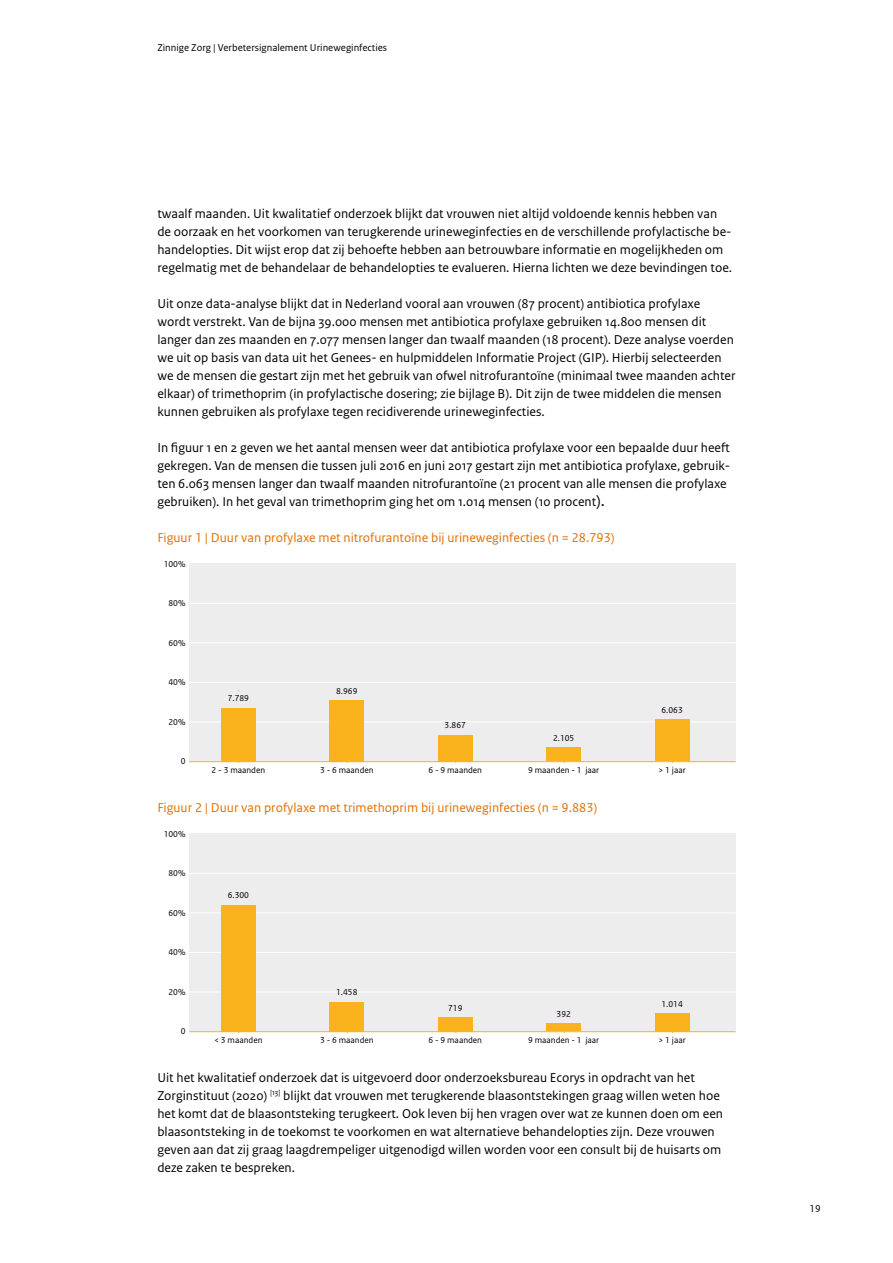
<style>
.page{position:relative;width:893px;height:1263px;background:#fff}
.page>*{position:absolute;margin:0;border:0;box-sizing:border-box;transform-origin:0 0}
.t1{font:13.5px/18px "Rijksoverheid Sans Text";color:#000}
.t2{font:13.5px "Rijksoverheid Sans Text";color:#e17000}
.t3{font:10.5px "Rijksoverheid Sans Text";color:#000}
.t4{font:9px "Rijksoverheid Sans Text";color:#000}
.s1{font-size:16.5px}
</style>
<div class="page">
<div style="left:189px;top:564px;width:547px;height:198px;background:#ededed"></div>
<hr style="left:189px;top:761px;width:547px;height:1px;background:#fab31d">
<hr style="left:186px;top:603px;width:550px;height:1px;background:#fff">
<hr style="left:186px;top:642px;width:550px;height:1px;background:#fff">
<hr style="left:186px;top:682px;width:550px;height:1px;background:#fff">
<hr style="left:186px;top:722px;width:550px;height:1px;background:#fff">
<div style="left:221px;top:708px;width:34px;height:53px;background:#fab31d"></div>
<div style="left:330px;top:700px;width:34px;height:61px;background:#fab31d"></div>
<div style="left:438px;top:735px;width:34px;height:26px;background:#fab31d"></div>
<div style="left:547px;top:747px;width:34px;height:14px;background:#fab31d"></div>
<div style="left:655px;top:720px;width:34px;height:41px;background:#fab31d"></div>
<div style="left:189px;top:834px;width:547px;height:198px;background:#ededed"></div>
<hr style="left:189px;top:1031px;width:547px;height:1px;background:#fab31d">
<hr style="left:186px;top:873px;width:550px;height:1px;background:#fff">
<hr style="left:186px;top:912px;width:550px;height:1px;background:#fff">
<hr style="left:186px;top:952px;width:550px;height:1px;background:#fff">
<hr style="left:186px;top:992px;width:550px;height:1px;background:#fff">
<div style="left:221px;top:905px;width:34px;height:126px;background:#fab31d"></div>
<div style="left:330px;top:1002px;width:34px;height:29px;background:#fab31d"></div>
<div style="left:438px;top:1017px;width:34px;height:14px;background:#fab31d"></div>
<div style="left:547px;top:1023px;width:34px;height:8px;background:#fab31d"></div>
<div style="left:655px;top:1013px;width:34px;height:18px;background:#fab31d"></div>
<p class="t3" style="left:157px;top:42px;width:231px">Zinnige Zorg | Verbetersignalement Urineweginfecties</p>
<p class="t1" style="left:157px;top:205px;width:576px">twaalf maanden. Uit kwalitatief onderzoek blijkt dat vrouwen niet altijd voldoende kennis hebben van de oorzaak en het voorkomen van terugkerende urineweginfecties en de verschillende profylactische be&shy;handelopties. Dit wijst erop dat zij behoefte hebben aan betrouwbare informatie en mogelijkheden om regelmatig met de behandelaar de behandelopties te evalueren. Hierna lichten we deze bevindingen toe.</p>
<p class="t1" style="left:157px;top:295px;width:580px">Uit onze data-analyse blijkt dat in Nederland vooral aan vrouwen (87 procent) antibiotica profylaxe wordt verstrekt. Van de bijna 39.000 mensen met antibiotica profylaxe gebruiken 14.800 mensen dit langer dan zes maanden en 7.077 mensen langer dan twaalf maanden (18 procent). Deze analyse voerden we uit op basis van data uit het Genees- en hulpmiddelen Informatie Project (GIP). Hierbij selecteerden we de mensen die gestart zijn met het gebruik van ofwel nitrofurantoïne (minimaal twee maanden achter elkaar) of trimethoprim (in profylactische dosering; zie bijlage B). Dit zijn de twee middelen die mensen kunnen gebruiken als profylaxe tegen recidiverende urineweginfecties.</p>
<p class="t1" style="left:157px;top:439px;width:574px">In figuur 1 en 2 geven we het aantal mensen weer dat antibiotica profylaxe voor een bepaalde duur heeft gekregen. Van de mensen die tussen juli 2016 en juni 2017 gestart zijn met antibiotica profylaxe, gebruik&shy;ten 6.063 mensen langer dan twaalf maanden nitrofurantoïne (21 procent van alle mensen die profylaxe gebruiken). In het geval van trimethoprim ging het om 1.014 mensen (10 procent<span class="s1">).</span></p>
<p class="t2" style="left:157px;top:530px;width:459px">Figuur 1 | Duur van profylaxe met nitrofurantoïne bij urineweginfecties (n = 28.793)</p>
<p class="t4" style="left:164px;top:559px;width:23px">100%</p>
<p class="t4" style="left:168px;top:598px;width:19px">80%</p>
<p class="t4" style="left:168px;top:638px;width:19px">60%</p>
<p class="t4" style="left:168px;top:677px;width:19px">40%</p>
<p class="t4" style="left:168px;top:717px;width:19px">20%</p>
<p class="t4" style="left:181px;top:756px;width:6px">0</p>
<p class="t4" style="left:228px;top:693px;width:23px">7.789</p>
<p class="t4" style="left:212px;top:765px;width:55px">2 - 3 maanden</p>
<p class="t4" style="left:336px;top:686px;width:23px">8.969</p>
<p class="t4" style="left:445px;top:720px;width:23px">3.867</p>
<p class="t4" style="left:553px;top:732px;width:23px">2.105</p>
<p class="t4" style="left:661px;top:705px;width:23px">6.063</p>
<p class="t4" style="left:320px;top:765px;width:55px">3 - 6 maanden</p>
<p class="t4" style="left:428px;top:765px;width:55px">6 - 9 maanden</p>
<p class="t4" style="left:528px;top:765px;width:73px">9 maanden - 1 jaar</p>
<p class="t4" style="left:659px;top:765px;width:29px">&gt; 1 jaar</p>
<p class="t2" style="left:157px;top:800px;width:442px">Figuur 2 | Duur van profylaxe met trimethoprim bij urineweginfecties (n = 9.883)</p>
<p class="t4" style="left:164px;top:829px;width:23px">100%</p>
<p class="t4" style="left:168px;top:868px;width:19px">80%</p>
<p class="t4" style="left:168px;top:908px;width:19px">60%</p>
<p class="t4" style="left:168px;top:947px;width:19px">40%</p>
<p class="t4" style="left:168px;top:987px;width:19px">20%</p>
<p class="t4" style="left:181px;top:1026px;width:6px">0</p>
<p class="t4" style="left:228px;top:890px;width:23px">6.300</p>
<p class="t4" style="left:336px;top:987px;width:23px">1.458</p>
<p class="t4" style="left:448px;top:1002px;width:16px">719</p>
<p class="t4" style="left:557px;top:1009px;width:16px">392</p>
<p class="t4" style="left:661px;top:999px;width:23px">1.014</p>
<p class="t4" style="left:214px;top:1035px;width:50px">&lt; 3 maanden</p>
<p class="t4" style="left:320px;top:1035px;width:55px">3 - 6 maanden</p>
<p class="t4" style="left:428px;top:1035px;width:55px">6 - 9 maanden</p>
<p class="t4" style="left:528px;top:1035px;width:73px">9 maanden - 1 jaar</p>
<p class="t4" style="left:659px;top:1035px;width:29px">&gt; 1 jaar</p>
<p class="t1" style="left:157px;top:1069px;width:567px">Uit het kwalitatief onderzoek dat is uitgevoerd door onderzoeksbureau Ecorys in opdracht van het Zorginstituut (2020) <sup>[13]</sup> blijkt dat vrouwen met terugkerende blaasontstekingen graag willen weten hoe het komt dat de blaasontsteking terugkeert. Ook leven bij hen vragen over wat ze kunnen doen om een blaasontsteking in de toekomst te voorkomen en wat alternatieve behandelopties zijn. Deze vrouwen geven aan dat zij graag laagdrempeliger uitgenodigd willen worden voor een consult bij de huisarts om deze zaken te bespreken.</p>
<p class="t3" style="left:809px;top:1202px;width:13px">19</p>
</div>
